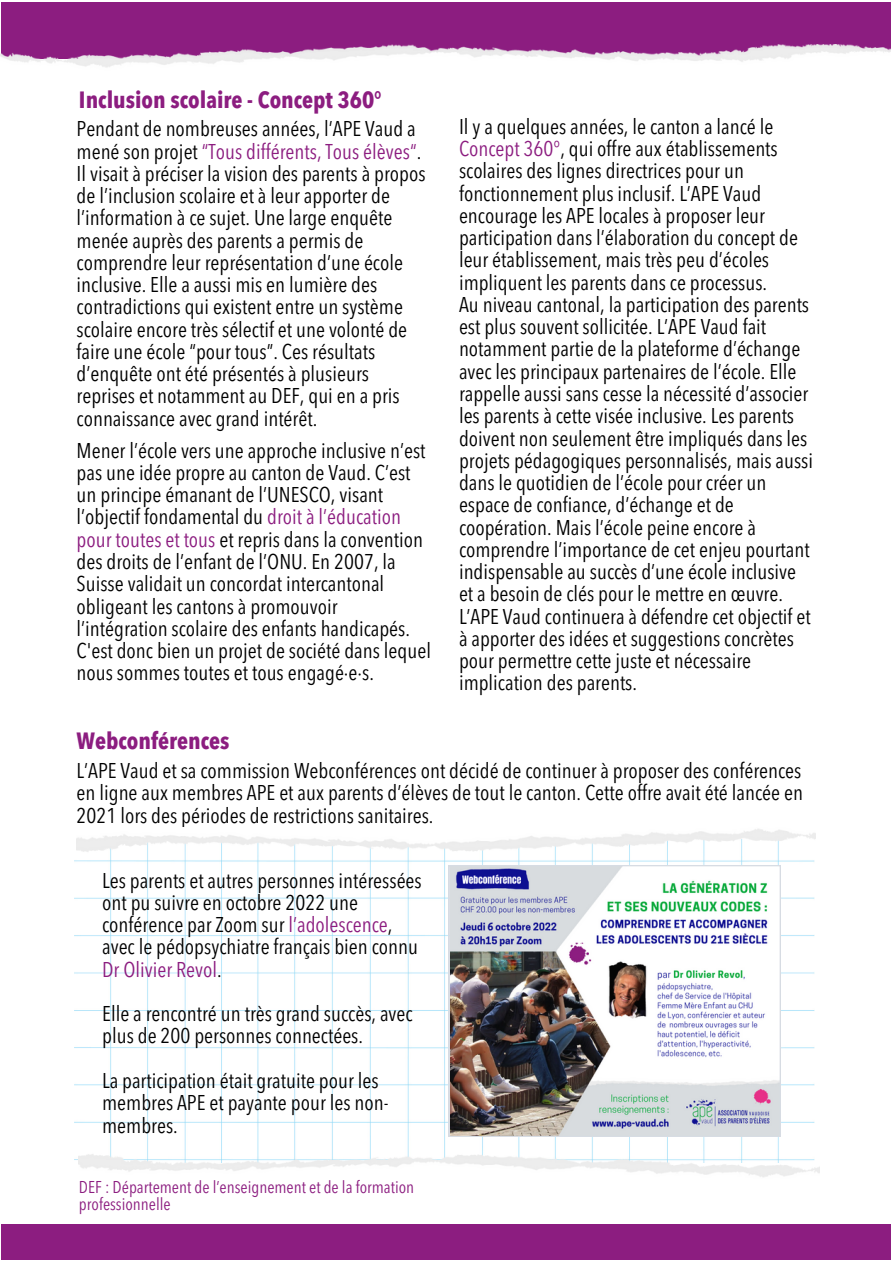
<style>
.page{position:relative;width:893px;height:1264px;background:#fff}
.page>*{position:absolute;margin:0;border:0;box-sizing:border-box;transform-origin:0 0}
.t1{font:700 condensed 23.25px "Avenir Next LT Pro";color:#8c1d80}
.t2{font:condensed 21.15px/22.2px "Avenir Next LT Pro";color:#000}
.t3{font:condensed 21.15px "Avenir Next LT Pro";color:#8c1d80}
.t4{font:condensed 16.95px/17px "Avenir Next LT Pro";color:#8c1d80}
.s1{color:#8c1d80}
.s2{color:#000}
</style>
<div class="page">
<div style="left:1px;top:1224px;width:890px;height:36px;background:#8c1d80"></div>
<img style="left:74px;top:839px;width:740px;height:323px">
<div style="left:1px;top:2px;width:890px;height:56px;background:#8c1d80"></div>
<img style="left:0;top:45px;width:890px;height:23px">
<img style="left:77px;top:829px;width:738px;height:35px">
<img style="left:448px;top:865px;width:332px;height:271px">
<img style="left:79px;top:1141px;width:740px;height:36px">
<p class="t1" style="left:79px;top:90px;width:304px">Inclusion scolaire - Concept 360°</p>
<p class="t2" style="left:77px;top:120px;width:346px">Pendant de nombreuses années, l’APE Vaud a mené son projet <span class="s1">“Tous différents, Tous élèves“</span>.</p>
<p class="t2" style="left:77px;top:164px;width:350px">Il visait à préciser la vision des parents à propos de l’inclusion scolaire et à leur apporter de l’information à ce sujet. Une large enquête menée auprès des parents a permis de comprendre leur représentation d’une école inclusive. Elle a aussi mis en lumière des contradictions qui existent entre un système scolaire encore très sélectif et une volonté de faire une école “pour tous”. Ces résultats d’enquête ont été présentés à plusieurs reprises et notamment au DEF, qui en a pris connaissance avec grand intérêt.</p>
<p class="t2" style="left:77px;top:441px;width:356px">Mener l’école vers une approche inclusive n’est pas une idée propre au canton de Vaud. C’est un principe émanant de l’UNESCO, visant l’objectif fondamental du <span class="s1">droit à l’éducation pour toutes et tous</span> et repris dans la convention des droits de l’enfant de l’ONU. En 2007, la Suisse validait un concordat intercantonal obligeant les cantons à promouvoir l’intégration scolaire des enfants handicapés.<br>C'est donc bien un projet de société dans lequel nous sommes toutes et tous engagé∙e∙s.</p>
<p class="t2" style="left:459px;top:117px;width:340px">Il y a quelques années, le canton a lancé le <span class="s1">Concept 360°</span>, qui offre aux établissements scolaires des lignes directrices pour un fonctionnement plus inclusif. L’APE Vaud encourage les APE locales à proposer leur participation dans l’élaboration du concept de leur établissement, mais très peu d’écoles impliquent les parents dans ce processus.</p>
<p class="t2" style="left:459px;top:295px;width:355px">Au niveau cantonal, la participation des parents est plus souvent sollicitée. L’APE Vaud fait notamment partie de la plateforme d’échange avec les principaux partenaires de l’école. Elle rappelle aussi sans cesse la nécessité d’associer les parents à cette visée inclusive. Les parents doivent non seulement être impliqués dans les projets pédagogiques personnalisés, mais aussi dans le quotidien de l’école pour créer un espace de confiance, d’échange et de coopération. Mais l’école peine encore à comprendre l’importance de cet enjeu pourtant indispensable au succès d’une école inclusive et a besoin de clés pour le mettre en œuvre.<br>L’APE Vaud continuera à défendre cet objectif et à apporter des idées et suggestions concrètes pour permettre cette juste et nécessaire implication des parents.</p>
<p class="t1" style="left:77px;top:731px;width:154px">Webconférences</p>
<p class="t2" style="left:77px;top:761px;width:727px;text-align:justify">L’APE Vaud et sa commission Webconférences ont décidé de continuer à proposer des conférences en ligne aux membres APE et aux parents d’élèves de tout le canton. Cette offre avait été lancée en 2021 lors des périodes de restrictions sanitaires.</p>
<p class="t2" style="left:102px;top:871px;width:321px">Les parents et autres personnes intéressées ont pu suivre en octobre 2022 une conférence par Zoom sur <span class="s1">l’adolescence</span>, avec le pédopsychiatre français bien connu</p>
<p class="t3" style="left:102px;top:960px;width:121px">Dr Olivier Revol<span class="s2">.</span></p>
<p class="t2" style="left:102px;top:1004px;width:312px">Elle a rencontré un très grand succès, avec plus de 200 personnes connectées.</p>
<p class="t2" style="left:102px;top:1071px;width:288px">La participation était gratuite pour les membres APE et payante pour les non&shy;membres.</p>
<p class="t4" style="left:79px;top:1180px;width:336px">DEF : Département de l’enseignement et de la formation professionnelle</p>
</div>
